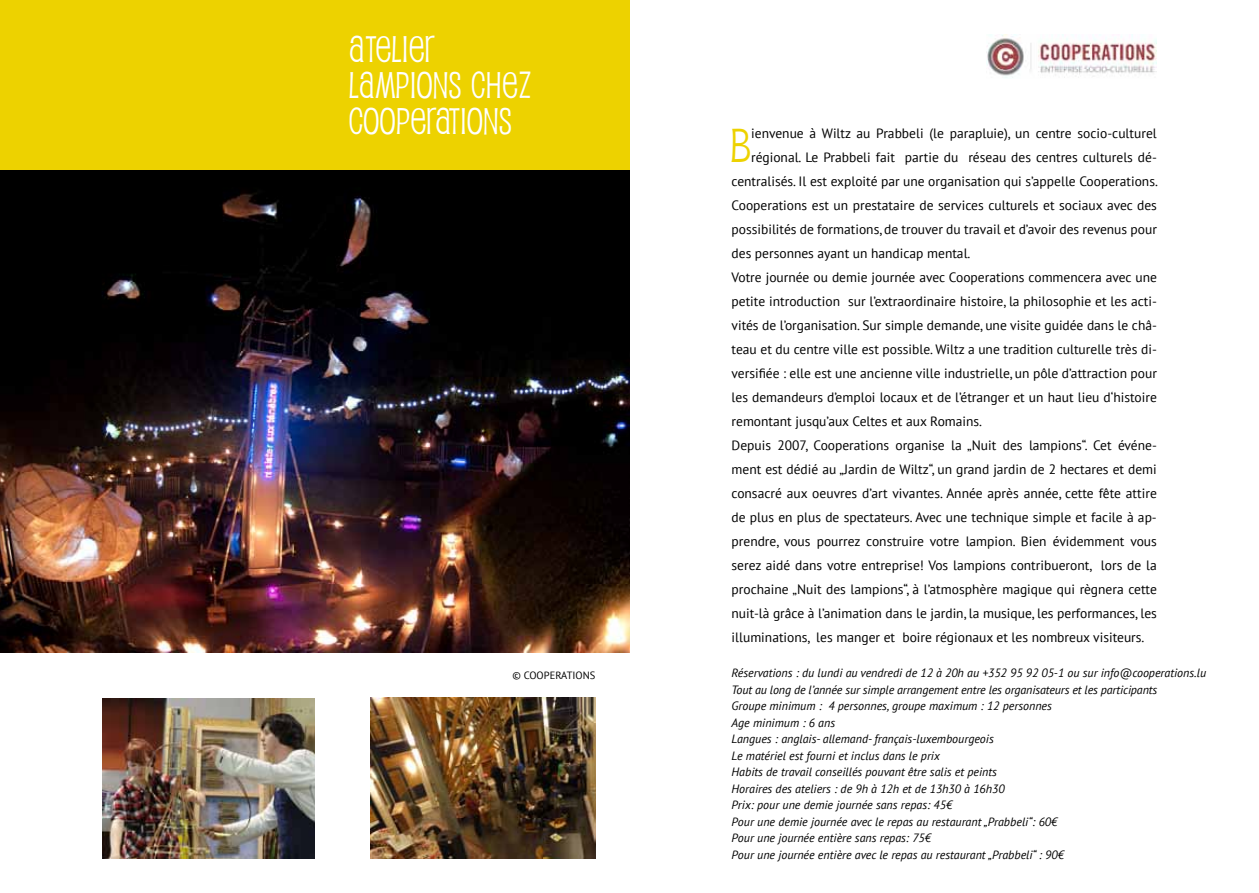
<style>
.page{position:relative;width:1259px;height:893px;background:#fff}
.page>*{position:absolute;margin:0;border:0;box-sizing:border-box;transform-origin:0 0}
.t1{font:46.35px "Pupcat";color:#edd200}
.t2{font:36px/36px "Pupcat";letter-spacing:.01em;color:#fff}
.t3{font:13.5px "PT Sans";color:#000}
.t4{font:italic 12px/16.5px "PT Sans";color:#000}
.t5{font:10.5px "PT Sans";color:#000}
</style>
<div class="page">
<div style="left:0;top:0;width:629px;height:170px;background:#edd200"></div>
<img style="left:370px;top:698px;width:225px;height:161px">
<img style="left:102px;top:698px;width:213px;height:161px">
<img style="left:0;top:170px;width:629px;height:483px">
<img style="left:986px;top:34px;width:171px;height:44px">
<h2 class="t2" style="left:349px;top:30px;width:184px">ATELIER<br>LAMPIONS CHEZ<br>COOPERATIONS</h2>
<p class="t5" style="left:512px;top:669px;width:84px">© COOPERATIONS</p>
<h1 class="t1" style="left:730px;top:117px;width:23px">B</h1>
<p class="t3" style="left:751px;top:124px;width:407px">ienvenue à Wiltz au Prabbeli (le parapluie), un centre socio-culturel</p>
<p class="t3" style="left:751px;top:148px;width:407px">régional. Le Prabbeli fait partie du réseau des centres culturels dé-</p>
<p class="t3" style="left:731px;top:172px;width:428px">centralisés. Il est exploité par une organisation qui s’appelle Cooperations.</p>
<p class="t3" style="left:731px;top:196px;width:427px">Cooperations est un prestataire de services culturels et sociaux avec des</p>
<p class="t3" style="left:731px;top:220px;width:427px">possibilités de formations, de trouver du travail et d’avoir des revenus pour</p>
<p class="t3" style="left:731px;top:244px;width:240px">des personnes ayant un handicap mental.</p>
<p class="t3" style="left:731px;top:268px;width:427px">Votre journée ou demie journée avec Cooperations commencera avec une</p>
<p class="t3" style="left:731px;top:292px;width:425px">petite introduction sur l’extraordinaire histoire, la philosophie et les acti-</p>
<p class="t3" style="left:731px;top:316px;width:427px">vités de l’organisation. Sur simple demande, une visite guidée dans le châ-</p>
<p class="t3" style="left:731px;top:340px;width:427px">teau et du centre ville est possible. Wiltz a une tradition culturelle très di-</p>
<p class="t3" style="left:731px;top:364px;width:427px">versifiée : elle est une ancienne ville industrielle, un pôle d’attraction pour</p>
<p class="t3" style="left:731px;top:388px;width:427px">les demandeurs d’emploi locaux et de l’étranger et un haut lieu d‘histoire</p>
<p class="t3" style="left:731px;top:412px;width:252px">remontant jusqu’aux Celtes et aux Romains.</p>
<p class="t3" style="left:731px;top:436px;width:427px">Depuis 2007, Cooperations organise la „Nuit des lampions“. Cet événe-</p>
<p class="t3" style="left:731px;top:460px;width:427px">ment est dédié au „Jardin de Wiltz“, un grand jardin de 2 hectares et demi</p>
<p class="t3" style="left:731px;top:484px;width:427px">consacré aux oeuvres d’art vivantes. Année après année, cette fête attire</p>
<p class="t3" style="left:731px;top:508px;width:427px">de plus en plus de spectateurs. Avec une technique simple et facile à ap-</p>
<p class="t3" style="left:731px;top:532px;width:427px">prendre, vous pourrez construire votre lampion. Bien évidemment vous</p>
<p class="t3" style="left:731px;top:556px;width:427px">serez aidé dans votre entreprise! Vos lampions contribueront, lors de la</p>
<p class="t3" style="left:731px;top:580px;width:427px">prochaine „Nuit des lampions“, à l’atmosphère magique qui règnera cette</p>
<p class="t3" style="left:731px;top:604px;width:427px">nuit-là grâce à l’animation dans le jardin, la musique, les performances, les</p>
<p class="t3" style="left:731px;top:628px;width:414px">illuminations, les manger et boire régionaux et les nombreux visiteurs.</p>
<p class="t4" style="left:731px;top:665px;width:476px">Réservations : du lundi au vendredi de 12 à 20h au +352 95 92 05-1 ou sur info@cooperations.lu Tout au long de l’année sur simple arrangement entre les organisateurs et les participants<br>Groupe minimum : 4 personnes, groupe maximum : 12 personnes<br>Age minimum : 6 ans<br>Langues : anglais- allemand- français-luxembourgeois<br>Le matériel est fourni et inclus dans le prix<br>Habits de travail conseillés pouvant être salis et peints<br>Horaires des ateliers : de 9h à 12h et de 13h30 à 16h30<br>Prix: pour une demie journée sans repas: 45€<br>Pour une demie journée avec le repas au restaurant „Prabbeli“: 60€<br>Pour une journée entière sans repas: 75€<br>Pour une journée entière avec le repas au restaurant „Prabbeli“ : 90€</p>
</div>
